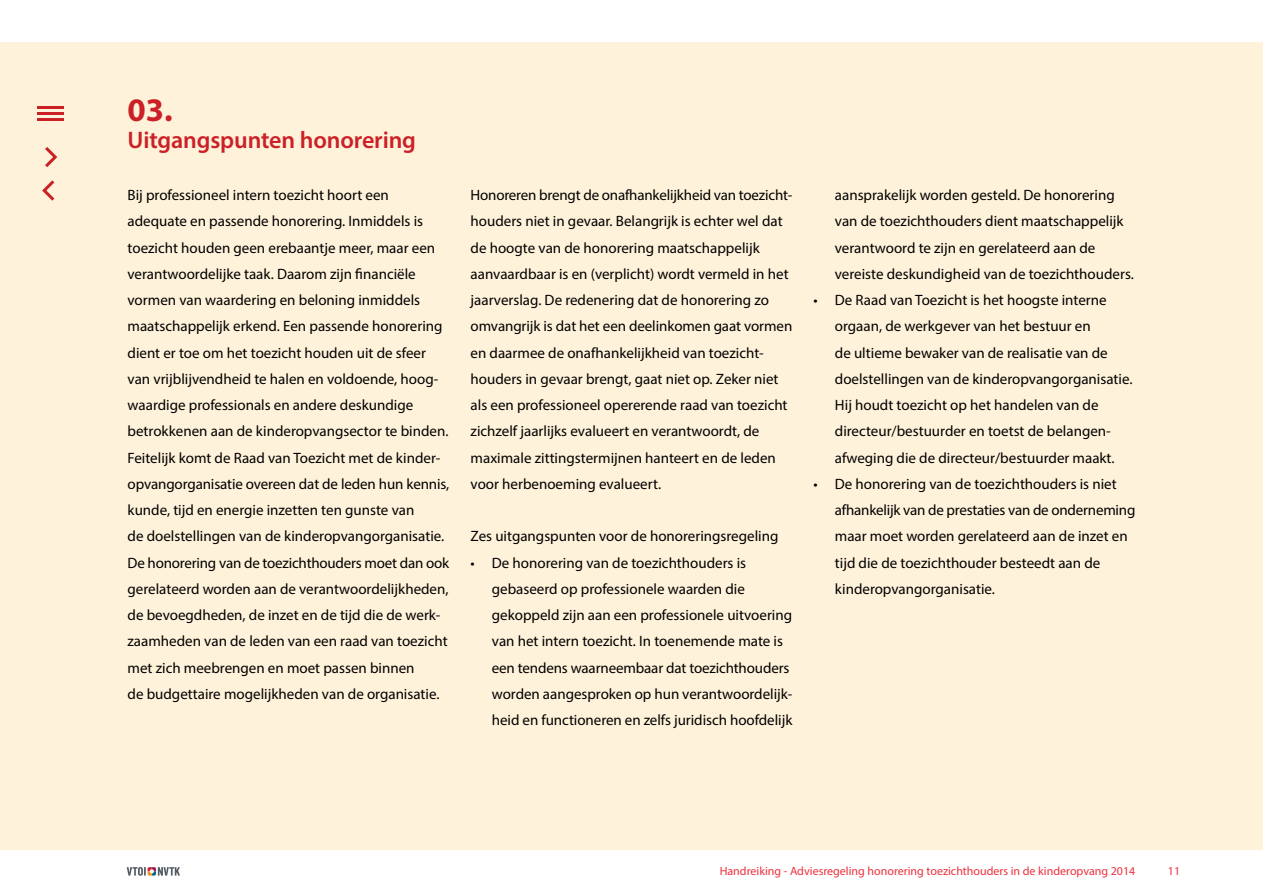
<style>
.page{position:relative;width:1263px;height:893px;background:#fff}
.page>*{position:absolute;margin:0;border:0;box-sizing:border-box;transform-origin:0 0}
.t1{font:700 33px "Myriad Pro";color:#cc2027}
.t2{font:600 24px "Myriad Pro";letter-spacing:-.005em;color:#cc2027}
.t3{font:15px/26.2px "Myriad Pro";color:#000}
.t4{font:12px "Myriad Pro";color:#ee303c}
</style>
<div class="page">
<div style="left:0;top:43px;width:1263px;height:808px;background:#fff2da"></div>
<div style="left:0;top:850px;width:1263px;height:43px;background:#fff"></div>
<svg style="left:127px;top:867px;width:53px;height:9px"></svg>
<hr style="left:38px;top:106px;width:26px;height:3px;background:#cc2027">
<hr style="left:38px;top:112px;width:26px;height:3px;background:#cc2027">
<hr style="left:38px;top:118px;width:26px;height:3px;background:#cc2027">
<svg style="left:42px;top:180px;width:13px;height:21px"></svg>
<svg style="left:45px;top:147px;width:13px;height:20px"></svg>
<h1 class="t1" style="left:128px;top:89px;width:47px">03.</h1>
<h2 class="t2" style="left:128px;top:124px;width:290px">Uitgangspunten honorering</h2>
<p class="t3" style="left:128px;top:182px;width:323px">Bij professioneel intern toezicht hoort een adequate en passende honorering. Inmiddels is toezicht houden geen erebaantje meer, maar een verantwoordelijke taak. Daarom zijn financiële vormen van waardering en beloning inmiddels maatschappelijk erkend. Een passende honorering dient er toe om het toezicht houden uit de sfeer van vrijblijvendheid te halen en voldoende, hoog&shy;waardige professionals en andere deskundige betrokkenen aan de kinderopvangsector te binden.<br>Feitelijk komt de Raad van Toezicht met de kinder&shy;opvangorganisatie overeen dat de leden hun kennis, kunde, tijd en energie inzetten ten gunste van<br>de doelstellingen van de kinderopvangorganisatie.<br>De honorering van de toezichthouders moet dan ook gerelateerd worden aan de verantwoordelijkheden, de bevoegdheden, de inzet en de tijd die de werk&shy;zaamheden van de leden van een raad van toezicht met zich meebrengen en moet passen binnen<br>de budgettaire mogelijkheden van de organisatie.</p>
<p class="t3" style="left:471px;top:182px;width:323px">Honoreren brengt de onafhankelijkheid van toezicht&shy;houders niet in gevaar. Belangrijk is echter wel dat de hoogte van de honorering maatschappelijk aanvaardbaar is en (verplicht) wordt vermeld in het jaarverslag. De redenering dat de honorering zo omvangrijk is dat het een deelinkomen gaat vormen en daarmee de onafhankelijkheid van toezicht&shy;houders in gevaar brengt, gaat niet op. Zeker niet als een professioneel opererende raad van toezicht zichzelf jaarlijks evalueert en verantwoordt, de maximale zittingstermijnen hanteert en de leden voor herbenoeming evalueert.</p>
<p class="t3" style="left:471px;top:523px;width:309px">Zes uitgangspunten voor de honoreringsregeling</p>
<p class="t3" style="left:492px;top:549px;width:302px;text-indent:-21px">• De honorering van de toezichthouders is gebaseerd op professionele waarden die gekoppeld zijn aan een professionele uitvoering van het intern toezicht. In toenemende mate is een tendens waarneembaar dat toezichthouders worden aangesproken op hun verantwoordelijk&shy;heid en functioneren en zelfs juridisch hoofdelijk</p>
<p class="t3" style="left:835px;top:182px;width:300px">aansprakelijk worden gesteld. De honorering van de toezichthouders dient maatschappelijk verantwoord te zijn en gerelateerd aan de vereiste deskundigheid van de toezichthouders.</p>
<p class="t3" style="left:835px;top:287px;width:299px;text-indent:-21px">• De Raad van Toezicht is het hoogste interne orgaan, de werkgever van het bestuur en<br>de ultieme bewaker van de realisatie van de doelstellingen van de kinderopvangorganisatie.<br>Hij houdt toezicht op het handelen van de directeur/bestuurder en toetst de belangen&shy;afweging die de directeur/bestuurder maakt.</p>
<p class="t3" style="left:835px;top:470px;width:302px;text-indent:-21px">• De honorering van de toezichthouders is niet afhankelijk van de prestaties van de onderneming maar moet worden gerelateerd aan de inzet en tijd die de toezichthouder besteedt aan de kinderopvangorganisatie.</p>
<p class="t4" style="left:720px;top:864px;width:417px">Handreiking - Adviesregeling honorering toezichthouders in de kinderopvang 2014</p>
<p class="t4" style="left:1168px;top:864px;width:14px">11</p>
</div>
